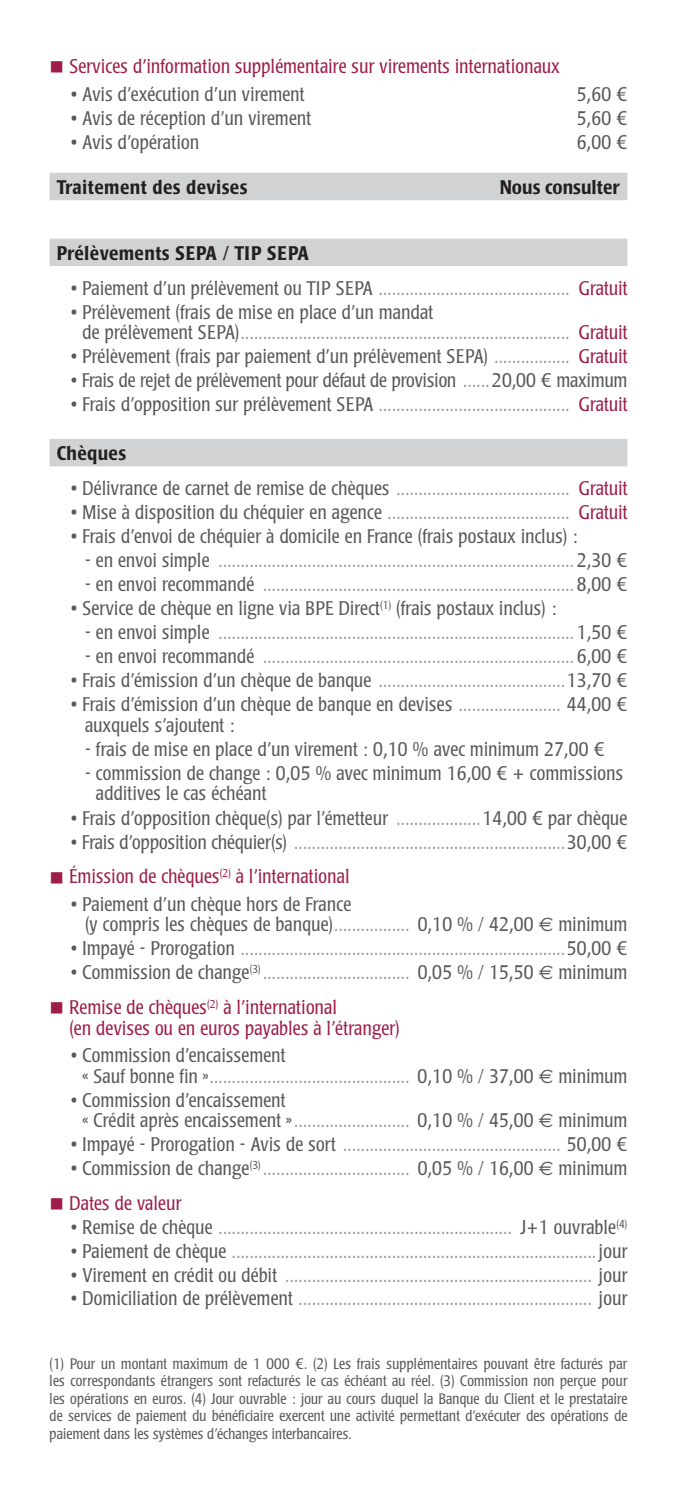
<style>
.page{position:relative;width:677px;height:1489px;background:#fff}
.page>*{position:absolute;margin:0;border:0;box-sizing:border-box;transform-origin:0 0}
.t1{font:300 condensed 19.5px/20.5px "Poppl Laudatio";letter-spacing:.02em;color:#939598}
.t2{font:300 condensed 19.5px/20.5px "Poppl Laudatio";letter-spacing:.02em;color:#57585a}
.t3{font:300 condensed 19.5px/20.5px "Poppl Laudatio";letter-spacing:.02em;color:#9d1d4b}
.t4{font:500 condensed 19.5px "Poppl Laudatio";letter-spacing:.02em;color:#231f20}
.t5{font:500 condensed 19.5px "Poppl Laudatio";color:#231f20}
.t6{font:300 condensed 15px/17.5px "Poppl Laudatio";letter-spacing:.015em;color:#57585a;text-align:justify}
.s1{color:#9e1c4a}
.s2{color:#57585a}
.s3{color:#9d1d4b}
.s4{color:#939598}
.s5{font-stretch:normal}
.s6{font-family:"Euro Sans";font-weight:400;font-stretch:normal}
</style>
<div class="page">
<div style="left:50px;top:173px;width:577px;height:27px;background:#d1d2d4"></div>
<div style="left:50px;top:238px;width:577px;height:28px;background:#d1d2d4"></div>
<div style="left:50px;top:439px;width:577px;height:27px;background:#d1d2d4"></div>
<p class="t3" style="left:50px;top:56px;width:511px"><span class="s1">■</span> Services d’information supplémentaire sur virements internationaux</p>
<p class="t2" style="left:71px;top:84px;width:235px">• Avis d’exécution d’un virement</p>
<p class="t2" style="left:577px;top:84px;width:52px">5,60 €</p>
<p class="t2" style="left:71px;top:108px;width:241px">• Avis de réception d’un virement</p>
<p class="t2" style="left:577px;top:108px;width:52px">5,60 €</p>
<p class="t2" style="left:71px;top:132px;width:130px">• Avis d’opération</p>
<p class="t2" style="left:577px;top:132px;width:52px">6,00 €</p>
<p class="t4" style="left:57px;top:176px;width:192px">Traitement des devises</p>
<p class="t5" style="left:500px;top:176px;width:121px">Nous consulter</p>
<p class="t4" style="left:57px;top:242px;width:253px">Prélèvements SEPA / TIP SEPA</p>
<p class="t1" style="left:71px;top:278px;width:558px"><span class="s2">• Paiement d’un prélèvement ou TIP SEPA</span> ........................................... <span class="s3">Gratuit</span></p>
<p class="t1" style="left:83px;top:302px;width:546px;text-indent:-12px"><span class="s2">• Prélèvement (frais de mise en place d’un mandat<br>de prélèvement SEPA)</span>.......................................................................... <span class="s3">Gratuit</span></p>
<p class="t2" style="left:71px;top:346px;width:558px">• Prélèvement (frais par paiement d’un prélèvement SEPA) <span class="s4">.................</span> <span class="s3">Gratuit</span></p>
<p class="t2" style="left:71px;top:370px;width:558px">• Frais de rejet de prélèvement pour défaut de provision <span class="s4">......</span> 20,00 € maximum</p>
<p class="t1" style="left:71px;top:394px;width:558px"><span class="s2">• Frais d’opposition sur prélèvement SEPA</span> ........................................... <span class="s3">Gratuit</span></p>
<p class="t4" style="left:57px;top:442px;width:71px">Chèques</p>
<p class="t1" style="left:71px;top:478px;width:558px"><span class="s2">• Délivrance de carnet de remise de chèques</span> ....................................... <span class="s3">Gratuit</span></p>
<p class="t1" style="left:71px;top:502px;width:558px"><span class="s2">• Mise à disposition du chéquier en agence</span> ......................................... <span class="s3">Gratuit</span></p>
<p class="t2" style="left:71px;top:526px;width:508px">• Frais d’envoi de chéquier à domicile en France (frais postaux inclus) <span class="s5">:</span></p>
<p class="t1" style="left:85px;top:550px;width:544px"><span class="s2">- en envoi simple</span> ................................................................................ <span class="s2">2,30 €</span></p>
<p class="t1" style="left:85px;top:574px;width:544px"><span class="s2">- en envoi recommandé</span> ...................................................................... <span class="s2">8,00 €</span></p>
<p class="t2" style="left:71px;top:598px;width:487px">• Service de chèque en ligne via BPE Direct<sup>(1)</sup> (frais postaux inclus) <span class="s5">:</span></p>
<p class="t1" style="left:85px;top:622px;width:544px"><span class="s2">- en envoi simple</span> ................................................................................ <span class="s2">1,50 €</span></p>
<p class="t1" style="left:85px;top:646px;width:544px"><span class="s2">- en envoi recommandé</span> ...................................................................... <span class="s2">6,00 €</span></p>
<p class="t1" style="left:71px;top:670px;width:558px"><span class="s2">• Frais d’émission d’un chèque de banque</span> ..........................................<span class="s2">13,70 €</span></p>
<p class="t2" style="left:85px;top:694px;width:544px;text-indent:-14px">• Frais d’émission d’un chèque de banque en devises <span class="s4">.......................</span> 44,00 € auxquels s’ajoutent <span class="s5">:</span></p>
<p class="t2" style="left:85px;top:739px;width:521px">- frais de mise en place d’un virement <span class="s5">:</span> 0,10 % avec minimum 27,00 €</p>
<p class="t2" style="left:96px;top:763px;width:529px;text-indent:-11px">- commission de change <span class="s5">:</span> 0,05 % avec minimum 16,00 € + commissions additives le cas échéant</p>
<p class="t2" style="left:71px;top:807px;width:558px">• Frais d’opposition chèque(s) par l’émetteur <span class="s4">...................</span>14,00 € par chèque</p>
<p class="t1" style="left:71px;top:831px;width:558px"><span class="s2">• Frais d’opposition chéquier(s)</span> .............................................................<span class="s2">30,00 €</span></p>
<p class="t3" style="left:50px;top:866px;width:301px"><span class="s1">■</span> Émission de chèques<sup>(2)</sup> à l’international</p>
<p class="t2" style="left:85px;top:894px;width:544px;text-indent:-14px">• Paiement d’un chèque hors de France<br>(y compris les chèques de banque)<span class="s4">.................</span> 0,10 % / 42,00 <span class="s6">€</span> minimum</p>
<p class="t1" style="left:71px;top:938px;width:558px"><span class="s2">• Impayé - Prorogation</span> .........................................................................<span class="s2">50,00 €</span></p>
<p class="t2" style="left:71px;top:962px;width:558px">• Commission de change<sup>(3)</sup> <span class="s4">.................................</span> 0,05 % / 15,50 <span class="s6">€</span> minimum</p>
<p class="t3" style="left:69px;top:997px;width:332px;text-indent:-20px"><span class="s1">■</span> Remise de chèques<sup>(2)</sup> à l’international<br>(en devises ou en euros payables à l’étranger)</p>
<p class="t2" style="left:83px;top:1045px;width:546px;text-indent:-12px">• Commission d’encaissement<br>« Sauf bonne fin »<span class="s4">.............................................</span> 0,10 % / 37,00 <span class="s6">€</span> minimum</p>
<p class="t2" style="left:83px;top:1089px;width:546px;text-indent:-12px">• Commission d’encaissement<br>« Crédit après encaissement »<span class="s4">..........................</span> 0,10 % / 45,00 <span class="s6">€</span> minimum</p>
<p class="t1" style="left:71px;top:1134px;width:558px"><span class="s2">• Impayé - Prorogation - Avis de sort</span> ................................................. <span class="s2">50,00 €</span></p>
<p class="t2" style="left:71px;top:1158px;width:558px">• Commission de change<sup>(3)</sup> <span class="s4">.................................</span> 0,05 % / 16,00 <span class="s6">€</span> minimum</p>
<p class="t3" style="left:50px;top:1193px;width:133px"><span class="s1">■</span> Dates de valeur</p>
<p class="t1" style="left:71px;top:1217px;width:558px"><span class="s2">• Remise de chèque</span> .................................................................. <span class="s2">J+1 ouvrable</span><sup>(4)</sup></p>
<p class="t1" style="left:71px;top:1241px;width:558px"><span class="s2">• Paiement de chèque</span> .................................................................................. <span class="s2">jour</span></p>
<p class="t1" style="left:71px;top:1264px;width:558px"><span class="s2">• Virement en crédit ou débit</span> ..................................................................... <span class="s2">jour</span></p>
<p class="t1" style="left:71px;top:1288px;width:558px"><span class="s2">• Domiciliation de prélèvement</span> .................................................................. <span class="s2">jour</span></p>
<p class="t6" style="left:50px;top:1354px;width:579px">(1) Pour un montant maximum de 1 000 €. (2) Les frais supplémentaires pouvant être facturés par les correspondants étrangers sont refacturés le cas échéant au réel. (3) Commission non perçue pour les opérations en euros. (4) Jour ouvrable <span class="s5">:</span> jour au cours duquel la Banque du Client et le prestataire de services de paiement du bénéficiaire exercent une activité permettant d’exécuter des opérations de paiement dans les systèmes d’échanges interbancaires.</p>
</div>
